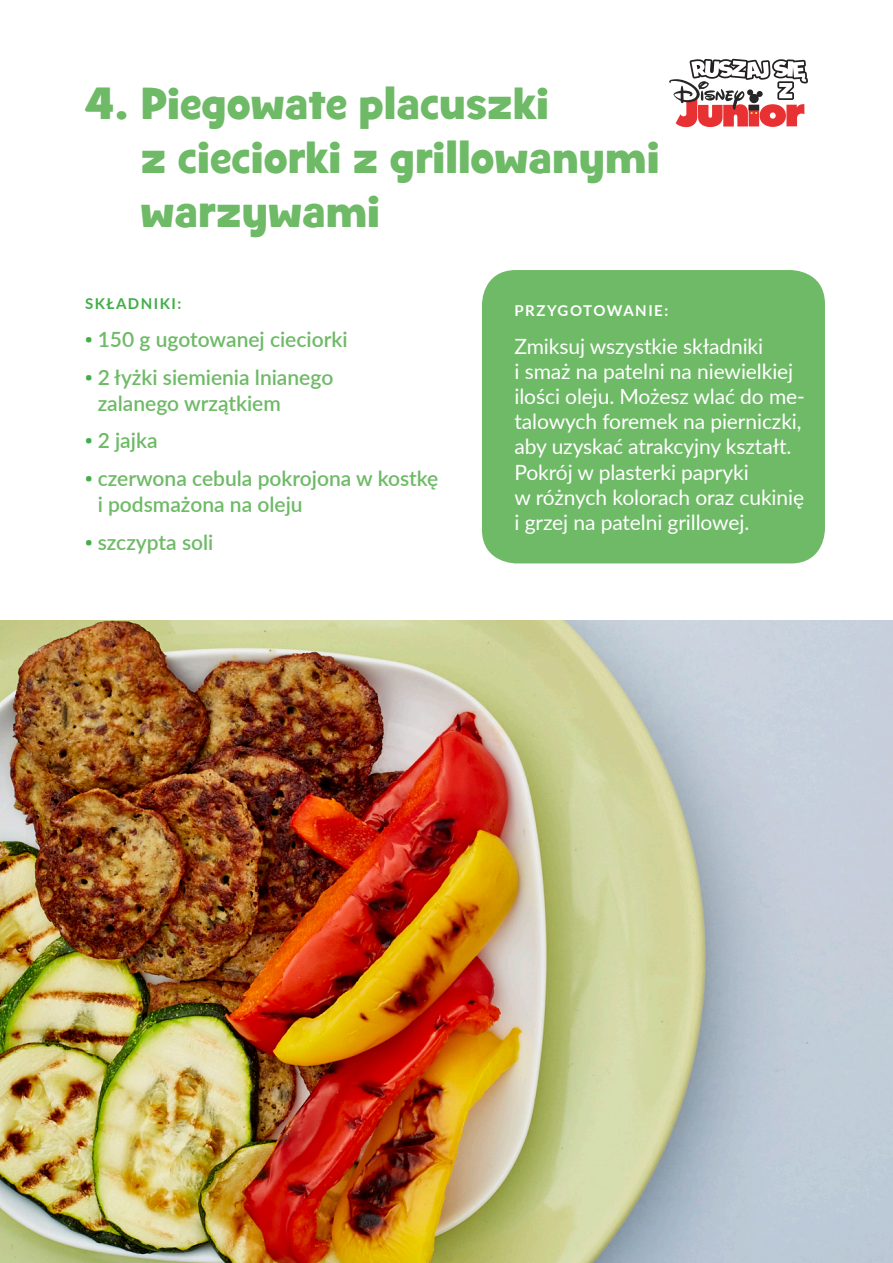
<style>
.page{position:relative;width:893px;height:1263px;background:#fff}
.page>*{position:absolute;margin:0;border:0;box-sizing:border-box;transform-origin:0 0}
.t1{font:45px/54px "Disney Junior G";color:#6eba66}
.t2{font:21px/25.2px "Lato";letter-spacing:-.005em;color:#fff}
.t3{font:600 21px/25.2px "Lato";color:#6eba66}
.t4{font:700 15px "Lato";letter-spacing:.1em;color:#fff}
.t5{font:700 15px "Lato";letter-spacing:.1em;color:#40ae49}
.s1{font-family:"Diavlo";font-weight:300;font-size:16.5px;color:#40ae49}
</style>
<div class="page">
<img style="left:0;top:621px;width:893px;height:642px">
<div style="left:482px;top:270px;width:343px;height:293px;background:#6eba66;border-radius:34px"></div>
<svg style="left:669px;top:59px;width:139px;height:68px"></svg>
<p class="t1" style="left:141px;top:76px;width:520px;text-indent:-56px">4. Piegowate placuszki<br>z cieciorki z grillowanymi warzywami</p>
<p class="t5" style="left:85px;top:293px;width:98px">SKŁADNIKI:</p>
<p class="t3" style="left:85px;top:326px;width:264px"><span class="s1">•</span> 150 g ugotowanej cieciorki</p>
<p class="t3" style="left:98px;top:364px;width:237px;text-indent:-13px"><span class="s1">•</span> 2 łyżki siemienia lnianego zalanego wrzątkiem</p>
<p class="t3" style="left:85px;top:427px;width:74px"><span class="s1">•</span> 2 jajka</p>
<p class="t3" style="left:98px;top:465px;width:342px;text-indent:-13px"><span class="s1">•</span> czerwona cebula pokrojona w kostkę i podsmażona na oleju</p>
<p class="t3" style="left:85px;top:528px;width:130px"><span class="s1">•</span> szczypta soli</p>
<p class="t4" style="left:514px;top:299px;width:155px">PRZYGOTOWANIE:</p>
<p class="t2" style="left:514px;top:332px;width:292px">Zmiksuj wszystkie składniki<br>i smaż na patelni na niewielkiej ilości oleju. Możesz wlać do me&shy;talowych foremek na pierniczki, aby uzyskać atrakcyjny kształt.</p>
<p class="t2" style="left:514px;top:458px;width:291px">Pokrój w plasterki papryki<br>w różnych kolorach oraz cukinię i grzej na patelni grillowej.</p>
</div>
